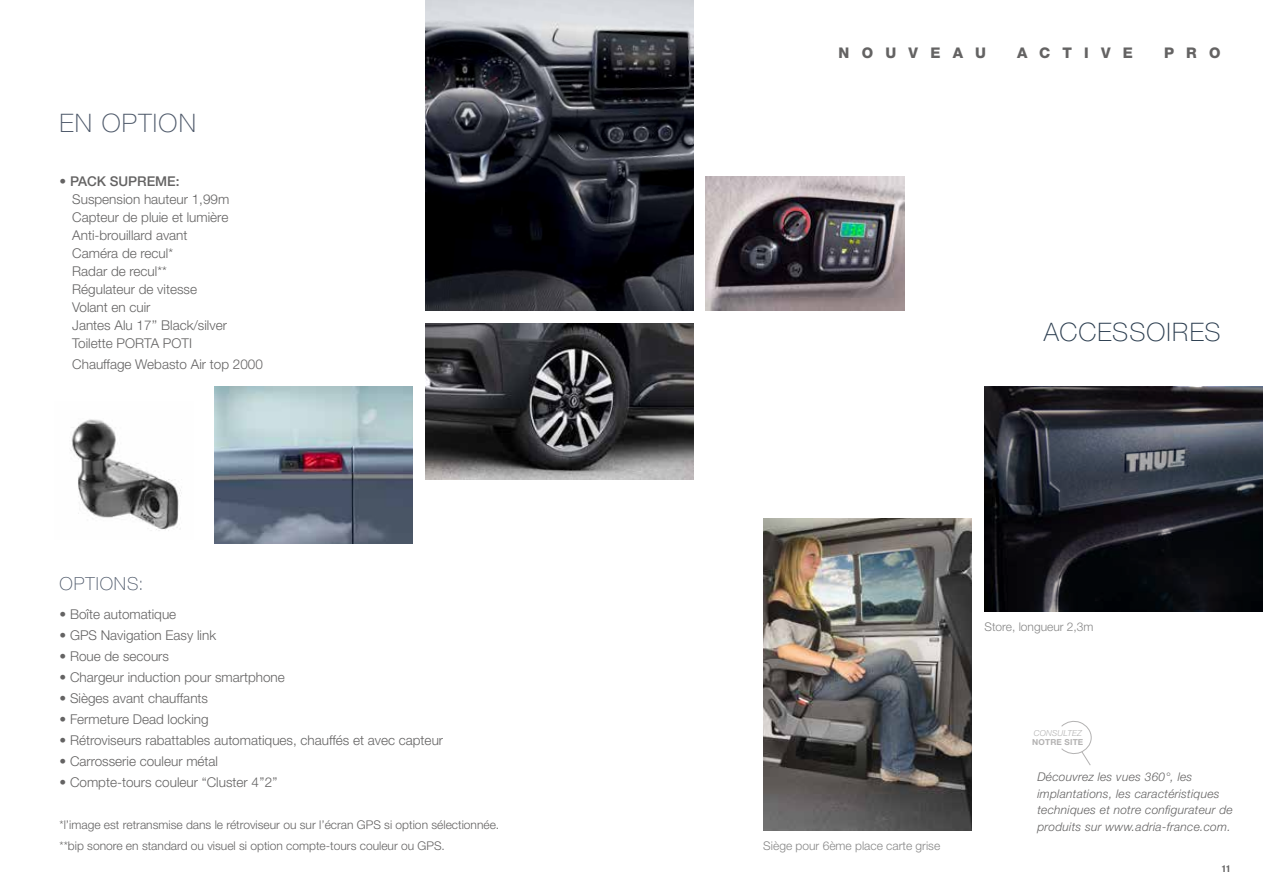
<style>
.page{position:relative;width:1263px;height:893px;background:#fff}
.page>*{position:absolute;margin:0;border:0;box-sizing:border-box;transform-origin:0 0}
.t1{font:100 25.5px "Helvetica Neue LT Pro";letter-spacing:.04em;color:#2b3d4f}
.t2{font:100 25.5px "Helvetica Neue LT Pro";letter-spacing:.05em;color:#4d5869}
.t3{font:100 18px "Helvetica Neue LT Pro";letter-spacing:.05em;color:#4d5869}
.t4{font:800 14.7px "Helvetica Neue LT Pro";letter-spacing:.83em;color:#646363}
.t5{font:300 13.5px/18px "Helvetica Neue LT Pro";color:#646363}
.t6{font:300 12px/21px "Helvetica Neue LT Pro";color:#646363}
.t7{font:italic 300 12px/16.5px "Helvetica Neue LT Pro";letter-spacing:.02em;color:#646363}
.t8{font:300 12px "Helvetica Neue LT Pro";color:#878787}
.t9{font:700 condensed 9.45px "Helvetica Neue LT Pro";color:#646363}
.t10{font:italic 300 8.25px "Helvetica Neue LT Pro";letter-spacing:.02em;color:#b3b2b2}
.t11{font:700 8.25px "Helvetica Neue LT Pro";letter-spacing:.02em;color:#b3b2b2}
.s1{font-weight:500}
</style>
<div class="page">
<img style="left:425px;top:323px;width:268px;height:157px">
<img style="left:214px;top:387px;width:198px;height:156px">
<img style="left:70px;top:419px;width:111px;height:112px">
<img style="left:425px;top:0;width:268px;height:310px">
<img style="left:706px;top:177px;width:198px;height:133px">
<svg style="left:1061px;top:721px;width:30px;height:44px"></svg>
<img style="left:763px;top:519px;width:209px;height:312px">
<img style="left:984px;top:387px;width:279px;height:225px">
<h1 class="t2" style="left:60px;top:109px;width:138px">EN OPTION</h1>
<p class="t5" style="left:72px;top:172px;width:159px;text-indent:-13px">• <span class="s1">PACK SUPREME:<br></span>Suspension hauteur 1,99m<br>Capteur de pluie et lumière<br>Anti-brouillard avant<br>Caméra de recul*<br>Radar de recul**<br>Régulateur de vitesse<br>Volant en cuir<br>Jantes Alu 17’’ Black/silver<br>Toilette PORTA POTI</p>
<p class="t5" style="left:72px;top:355px;width:192px">Chauffage Webasto Air top 2000</p>
<h2 class="t3" style="left:60px;top:573px;width:85px">OPTIONS:</h2>
<p class="t5" style="left:60px;top:605px;width:118px">• Boîte automatique</p>
<p class="t5" style="left:60px;top:626px;width:158px">• GPS Navigation Easy link</p>
<p class="t5" style="left:60px;top:647px;width:111px">• Roue de secours</p>
<p class="t5" style="left:60px;top:668px;width:227px">• Chargeur induction pour smartphone</p>
<p class="t5" style="left:60px;top:689px;width:150px">• Sièges avant chauffants</p>
<p class="t5" style="left:60px;top:710px;width:151px">• Fermeture Dead locking</p>
<p class="t5" style="left:60px;top:731px;width:385px">• Rétroviseurs rabattables automatiques, chauffés et avec capteur</p>
<p class="t5" style="left:60px;top:752px;width:160px">• Carrosserie couleur métal</p>
<p class="t5" style="left:60px;top:773px;width:219px">• Compte-tours couleur “Cluster 4’’2”</p>
<p class="t6" style="left:60px;top:814px;width:441px">*l’image est retransmise dans le rétroviseur ou sur l’écran GPS si option sélectionnée. **bip sonore en standard ou visuel si option compte-tours couleur ou GPS.</p>
<p class="t4" style="left:838px;top:44px;width:149px">NOUVEAU</p>
<p class="t4" style="left:1017px;top:44px;width:117px">ACTIVE</p>
<p class="t4" style="left:1164px;top:44px;width:58px">PRO</p>
<h1 class="t1" style="left:1044px;top:318px;width:178px">ACCESSOIRES</h1>
<p class="t8" style="left:984px;top:619px;width:111px">Store, longueur 2,3m</p>
<p class="t10" style="left:1034px;top:728px;width:49px">CONSULTEZ</p>
<p class="t11" style="left:1032px;top:737px;width:53px">NOTRE SITE</p>
<p class="t8" style="left:763px;top:838px;width:178px">Siège pour 6ème place carte grise</p>
<p class="t7" style="left:1037px;top:768px;width:197px">Découvrez les vues 360°, les implantations, les caractéristiques techniques et notre configurateur de produits sur www.adria-france.com.</p>
<p class="t9" style="left:1222px;top:863px;width:10px">11</p>
</div>
